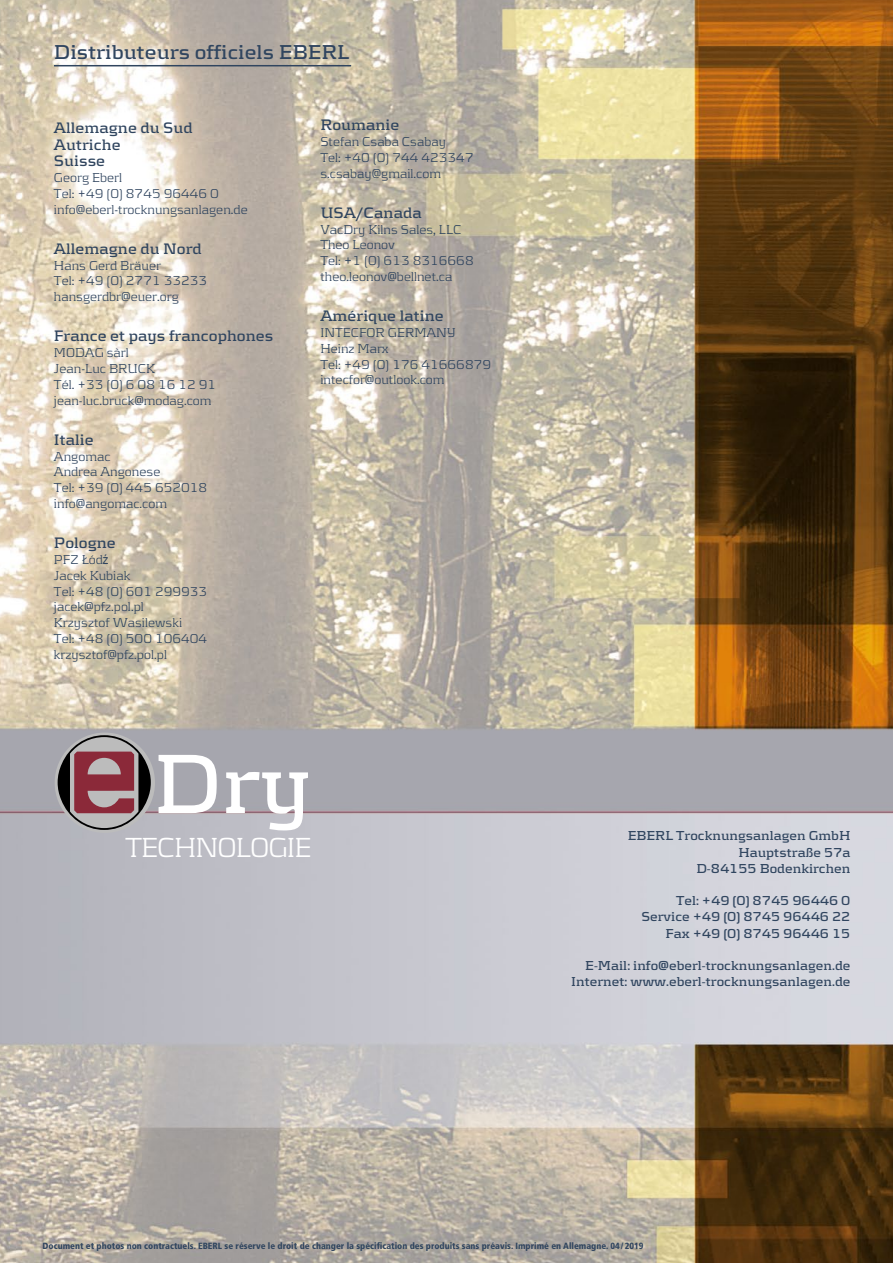
<style>
.page{position:relative;width:893px;height:1263px;background:#fff}
.page>*{position:absolute;margin:0;border:0;box-sizing:border-box;transform-origin:0 0}
.t1{font:700 87.45px "Kontrapunkt";color:#fff}
.t2{font:300 28.65px "Kontrapunkt";letter-spacing:-.035em;color:#fff}
.t3{font:700 21px "Kontrapunkt";color:#30455f}
.t4{font:700 15.75px/16.5px "Kontrapunkt";color:#30455f}
.t5{font:700 13.5px/16.2px "Kontrapunkt";color:#30455f;text-align:right}
.t6{font:300 13.35px/15.8px "Kontrapunkt";color:#30455f}
.t7{font:900 condensed 9px "Frutiger";color:#30455f}
.s1{font-family:"Arial Narrow";font-weight:400}
</style>
<div class="page">
<img style="left:0;top:0;width:893px;height:1263px">
<div style="left:55px;top:732px;width:100px;height:101px;background:#bcbcbc;border-radius:50%"></div>
<svg style="left:58px;top:735px;width:93px;height:95px"></svg>
<hr style="left:54px;top:65px;width:297px;height:1px;background:#30455f">
<h3 class="t3" style="left:54px;top:40px;width:297px">Distributeurs officiels EBERL</h3>
<p class="t4" style="left:54px;top:119px;width:140px">Allemagne du Sud<br>Autriche<br>Suisse</p>
<p class="t6" style="left:54px;top:169px;width:195px">Georg Eberl<br>Tel: +49 (0) 8745 96446 0 info@eberl-trocknungsanlagen.de</p>
<p class="t4" style="left:54px;top:240px;width:149px">Allemagne du Nord</p>
<p class="t6" style="left:54px;top:257px;width:155px">Hans Gerd Bräuer<br>Tel: +49 (0) 2771 33233 hansgerdbr@euer.org</p>
<p class="t4" style="left:54px;top:327px;width:221px">France et pays francophones</p>
<p class="t6" style="left:54px;top:345px;width:164px">MODAG sàrl<br>Jean-Luc BRUCK<br>Tél. +33 (0) 6 08 16 12 91 jean-luc.bruck@modag.com</p>
<p class="t4" style="left:54px;top:431px;width:41px">Italie</p>
<p class="t6" style="left:54px;top:448px;width:155px">Angomac<br>Andrea Angonese<br>Tel: +39 (0) 445 652018 info@angomac.com</p>
<p class="t4" style="left:54px;top:534px;width:63px">Pologne</p>
<p class="t6" style="left:54px;top:551px;width:155px">PFZ Łód<span class="s1">ź<br></span>Jacek Kubiak<br>Tel: +48 (0) 601 299933 jacek@pfz.pol.pl<br>Krzysztof Wasilewski<br>Tel: +48 (0) 500 106404 krzysztof@pfz.pol.pl</p>
<p class="t4" style="left:320px;top:116px;width:80px">Roumanie</p>
<p class="t6" style="left:320px;top:133px;width:155px">Stefan Csaba Csabay<br>Tel: +40 (0) 744 423347 s.csabay@gmail.com</p>
<p class="t4" style="left:320px;top:204px;width:103px">USA/Canada</p>
<p class="t6" style="left:320px;top:221px;width:155px">VacDry Kilns Sales, LLC<br>Theo Leonov<br>Tel: +1 (0) 613 8316668 theo.leonov@bellnet.ca</p>
<p class="t4" style="left:320px;top:307px;width:125px">Amérique latine</p>
<p class="t6" style="left:320px;top:324px;width:172px">INTECFOR GERMANY<br>Heinz Marx<br>Tel: +49 (0) 176 41666879 intecfor@outlook.com</p>
<h1 class="t1" style="left:153px;top:733px;width:160px">Dry</h1>
<h2 class="t2" style="left:126px;top:831px;width:187px">TECHNOLOGIE</h2>
<p class="t5" style="left:628px;top:827px;width:224px">EBERL Trocknungsanlagen GmbH<br>Hauptstraße 57a<br>D-84155 Bodenkirchen</p>
<p class="t5" style="left:641px;top:892px;width:211px">Tel: +49 (0) 8745 96446 0<br>Service +49 (0) 8745 96446 22<br>Fax +49 (0) 8745 96446 15</p>
<p class="t5" style="left:571px;top:957px;width:281px">E-Mail: info@eberl-trocknungsanlagen.de<br>Internet: www.eberl-trocknungsanlagen.de</p>
<p class="t7" style="left:43px;top:1240px;width:602px">Document et photos non contractuels. EBERL se réserve le droit de changer la spécification des produits sans préavis. Imprimé en Allemagne. 04/2019</p>
</div>
